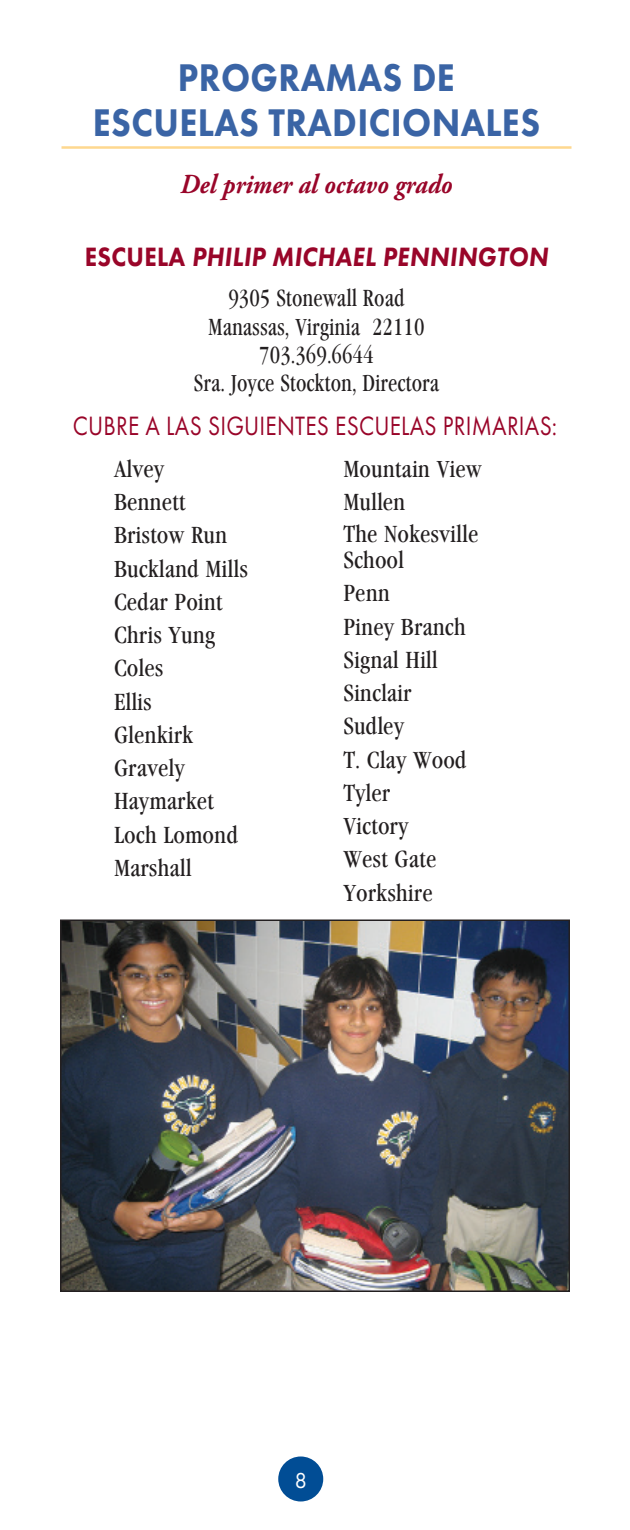
<style>
.page{position:relative;width:630px;height:1530px;background:#fff}
.page>*{position:absolute;margin:0;border:0;box-sizing:border-box;transform-origin:0 0}
.Page_Heading{font:800 40px/45px "Futura PT";letter-spacing:.01em;color:#3a64a5;text-align:center;scale:.9 1}
.School_Name{font:27.5px "Futura PT";letter-spacing:.01em;color:#990529;scale:.85 1}
.School_Name-2{font:italic 800 27.5px "Futura PT";letter-spacing:.01em;color:#990529;scale:.9 1}
.Garamond_Bold_Subhea{font:italic 700 27.5px "Adobe Garamond Pro";color:#990529;scale:.9 1}
.Body{font:24px/26.5px "Garamond Cd ITC";color:#231f20}
.Body-2{font:24px/28.2px "Garamond Cd ITC";color:#231f20;text-align:center;scale:.9 1}
.School_Name-3{font:22.5px "Futura PT";color:#fff}
.s1{font-style:normal}
</style>
<div class="page">
<div style="left:278px;top:1457px;width:45px;height:45px;background:#014d95;border-radius:50%"></div>
<hr style="left:62px;top:146px;width:510px;height:3px;background:#fed88f">
<img style="left:63px;top:923px;width:504px;height:366px">
<div style="left:60px;top:920px;width:510px;height:372px;border:2px solid #231f20"></div>
<p class="Page_Heading" style="left:93px;top:54px;width:499px">PROGRAMAS DE<br>ESCUELAS TRADICIONALES</p>
<p class="Garamond_Bold_Subhea" style="left:181px;top:168px;width:304px">Del primer al octavo grado</p>
<p class="School_Name-2" style="left:85px;top:239px;width:516px"><span class="s1">ESCUELA</span> PHILIP MICHAEL PENNINGTON</p>
<p class="Body-2" style="left:194px;top:285px;width:274px">9305 Stonewall Road<br>Manassas, Virginia 22110<br>703.369.6644<br>Sra. Joyce Stockton, Directora</p>
<p class="School_Name" style="left:73px;top:410px;width:571px">CUBRE A LAS SIGUIENTES ESCUELAS PRIMARIAS:</p>
<p class="Body" style="left:114px;top:456px;width:52px">Alvey</p>
<p class="Body" style="left:114px;top:489px;width:73px">Bennett</p>
<p class="Body" style="left:114px;top:522px;width:115px">Bristow Run</p>
<p class="Body" style="left:114px;top:556px;width:135px">Buckland Mills</p>
<p class="Body" style="left:114px;top:589px;width:110px">Cedar Point</p>
<p class="Body" style="left:114px;top:622px;width:103px">Chris Yung</p>
<p class="Body" style="left:114px;top:655px;width:51px">Coles</p>
<p class="Body" style="left:114px;top:689px;width:39px">Ellis</p>
<p class="Body" style="left:114px;top:722px;width:81px">Glenkirk</p>
<p class="Body" style="left:114px;top:755px;width:73px">Gravely</p>
<p class="Body" style="left:114px;top:788px;width:102px">Haymarket</p>
<p class="Body" style="left:114px;top:822px;width:126px">Loch Lomond</p>
<p class="Body" style="left:114px;top:855px;width:79px">Marshall</p>
<p class="Body" style="left:343px;top:456px;width:140px">Mountain View</p>
<p class="Body" style="left:343px;top:489px;width:63px">Mullen</p>
<p class="Body" style="left:343px;top:521px;width:136px">The Nokesville<br>School</p>
<p class="Body" style="left:343px;top:580px;width:48px">Penn</p>
<p class="Body" style="left:343px;top:614px;width:124px">Piney Branch</p>
<p class="Body" style="left:343px;top:647px;width:96px">Signal Hill</p>
<p class="Body" style="left:343px;top:680px;width:70px">Sinclair</p>
<p class="Body" style="left:343px;top:713px;width:62px">Sudley</p>
<p class="Body" style="left:343px;top:747px;width:125px">T. Clay Wood</p>
<p class="Body" style="left:343px;top:780px;width:48px">Tyler</p>
<p class="Body" style="left:343px;top:813px;width:67px">Victory</p>
<p class="Body" style="left:343px;top:846px;width:94px">West Gate</p>
<p class="Body" style="left:343px;top:880px;width:91px">Yorkshire</p>
<p class="School_Name-3" style="left:294px;top:1467px;width:14px">8</p>
</div>
